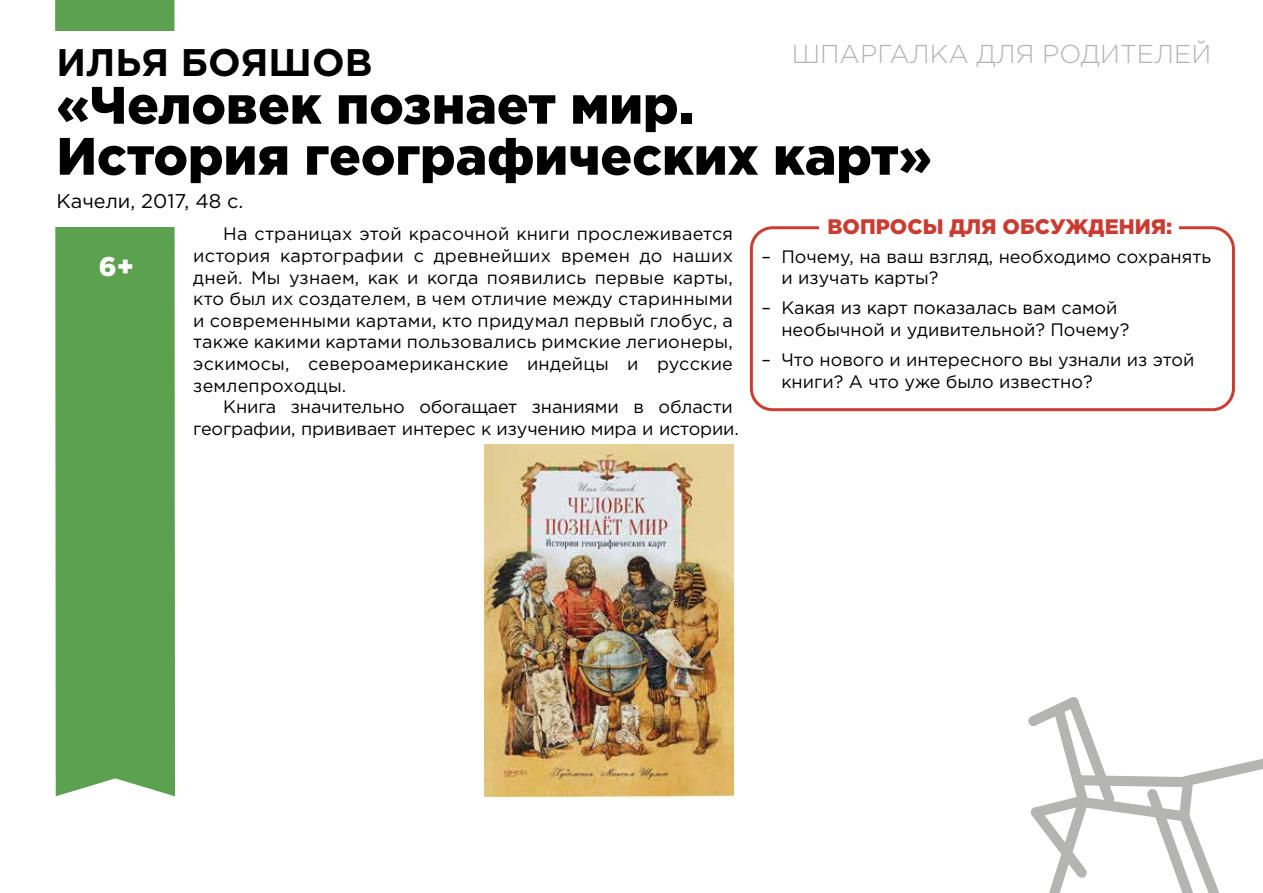
<style>
.page{position:relative;width:1263px;height:893px;background:#fff}
.page>*{position:absolute;margin:0;border:0;box-sizing:border-box;transform-origin:0 0}
.t1{font:900 52.65px/51px "Gotham Pro";color:#000}
.t2{font:700 38.4px "Gotham Pro";color:#000}
.t3{font:900 27px "Gotham Pro";color:#fff}
.t4{font:300 25.8px "Gotham Pro";color:#b4b4b3}
.t5{font:900 21px "Gotham Pro";color:#ca3c31}
.t6{font:19.95px "Gotham Pro";color:#000}
.t7{font:18px/21.6px "Gotham Pro";color:#000}
</style>
<div class="page">
<svg style="left:1028px;top:697px;width:235px;height:196px"></svg>
<div style="left:55px;top:0;width:120px;height:796px;background:#5ca14f"></div>
<div style="left:53px;top:31px;width:122px;height:196px;background:#fff"></div>
<div style="left:750px;top:226px;width:485px;height:185px;border:3px solid #cc3d31;border-radius:21px"></div>
<div style="left:820px;top:211px;width:359px;height:34px;background:#fff"></div>
<img style="left:484px;top:445px;width:250px;height:351px">
<h2 class="t2" style="left:57px;top:40px;width:317px">ИЛЬЯ БОЯШОВ</h2>
<h3 class="t4" style="left:792px;top:40px;width:421px">ШПАРГАЛКА ДЛЯ РОДИТЕЛЕЙ</h3>
<h1 class="t1" style="left:57px;top:78px;width:877px">«Человек познает мир.<br>История географических карт»</h1>
<p class="t6" style="left:57px;top:190px;width:188px">Качели, 2017, 48 с.</p>
<h3 class="t3" style="left:98px;top:251px;width:38px">0+</h3>
<h3 class="t3" style="left:99px;top:251px;width:19px">6</h3>
<p class="t7" style="left:193px;top:223px;width:541px;text-align:justify;text-indent:30px">На страницах этой красочной книги прослеживается история картографии с древнейших времен до наших дней. Мы узнаем, как и когда появились первые карты, кто был их создателем, в чем отличие между старинными и современными картами, кто придумал первый глобус, а также какими картами пользовались римские легионеры, эскимосы, североамериканские индейцы и русские землепроходцы.</p>
<p class="t7" style="left:193px;top:396px;width:547px;text-indent:30px">Книга значительно обогащает знаниями в области географии, прививает интерес к изучению мира и истории.</p>
<p class="t7" style="left:761px;top:245px;width:11px">–</p>
<p class="t7" style="left:761px;top:297px;width:11px">–</p>
<p class="t7" style="left:761px;top:349px;width:11px">–</p>
<p class="t5" style="left:827px;top:215px;width:346px">ВОПРОСЫ ДЛЯ ОБСУЖДЕНИЯ:</p>
<p class="t7" style="left:781px;top:246px;width:431px">Почему, на ваш взгляд, необходимо сохранять и изучать карты?</p>
<p class="t7" style="left:781px;top:297px;width:350px">Какая из карт показалась вам самой необычной и удивительной? Почему?</p>
<p class="t7" style="left:781px;top:349px;width:414px">Что нового и интересного вы узнали из этой книги? А что уже было известно?</p>
</div>
